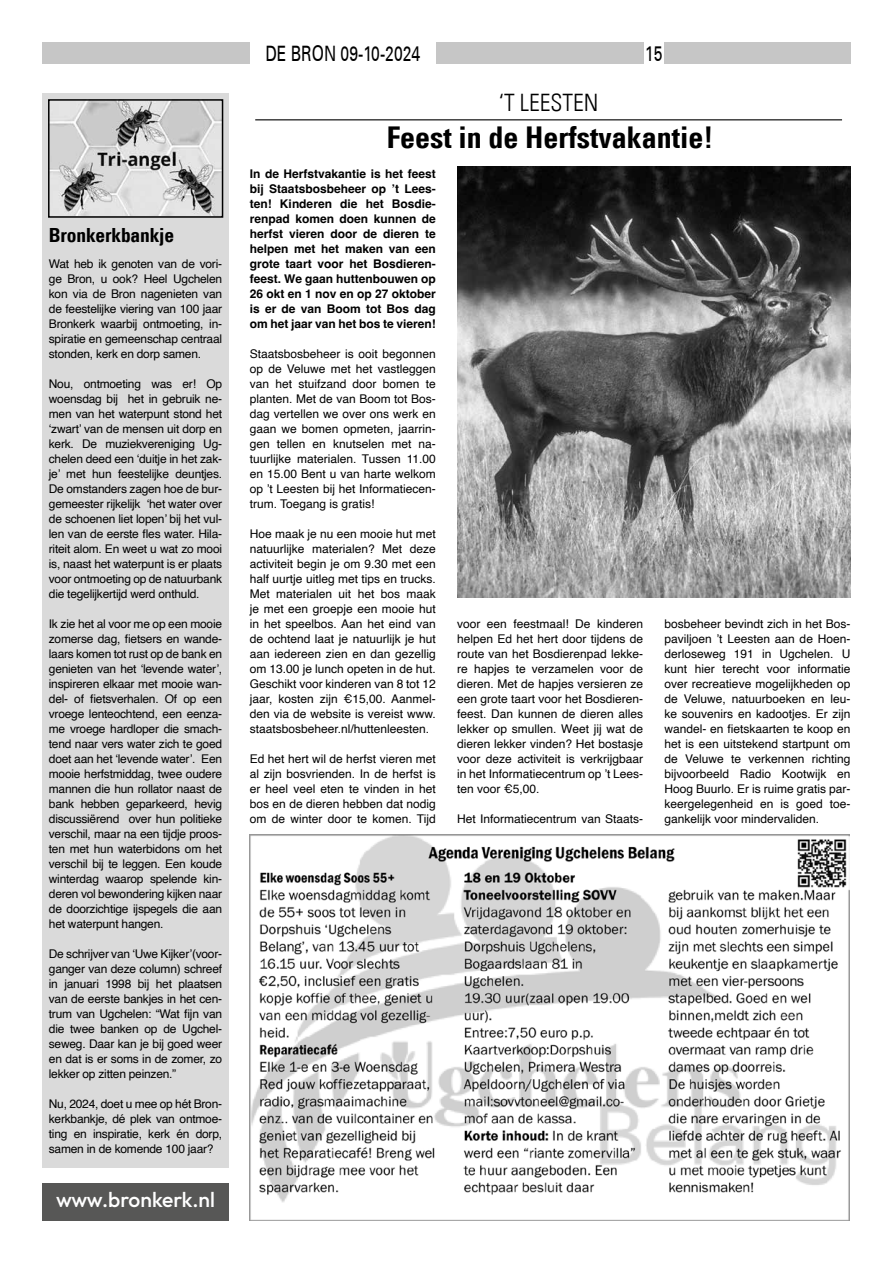
<style>
.page{position:relative;width:893px;height:1263px;background:#fff}
.page>*{position:absolute;margin:0;border:0;box-sizing:border-box;transform-origin:0 0}
.t1{font:700 condensed 30px "Univers LT";color:#000}
.t2{font:300 condensed 24px "Univers LT";color:#000}
.t3{font:500 21.3px "Univers CE";color:#000;scale:.74 1}
.t4{font:100 21px "Outfit";letter-spacing:-.01em;color:#fff}
.t5{font:700 condensed 19.5px "Univers LT";letter-spacing:-.01em;color:#000}
.t6{font:12px/15px "Helvetica";color:#000;text-align:justify}
.t7{font:700 12px/15px "Helvetica";color:#000;text-align:justify}
</style>
<div class="page">
<div style="left:43px;top:43px;width:207px;height:21px;background:#c6c6c6"></div>
<div style="left:436px;top:43px;width:207px;height:21px;background:#c6c6c6"></div>
<div style="left:664px;top:43px;width:186px;height:21px;background:#c6c6c6"></div>
<img style="left:249px;top:834px;width:601px;height:386px">
<div style="left:43px;top:94px;width:186px;height:1074px;background:#dadada"></div>
<img style="left:51px;top:102px;width:169px;height:113px">
<div style="left:48px;top:99px;width:175px;height:119px;border:2px solid #000"></div>
<hr style="left:255px;top:119px;width:587px;height:1px;background:#000">
<img style="left:457px;top:166px;width:393px;height:432px">
<div style="left:43px;top:1183px;width:186px;height:37px;background:#575756"></div>
<h3 class="t5" style="left:49px;top:223px;width:127px">Bronkerkbankje</h3>
<p class="t6" style="left:49px;top:256px;width:175px">Wat heb ik genoten van de vori&shy;ge Bron, u ook? Heel Ugchelen kon via de Bron nagenieten van de feestelijke viering van 100 jaar Bronkerk waarbij ontmoeting, in&shy;spiratie en gemeenschap centraal stonden, kerk en dorp samen.</p>
<p class="t6" style="left:49px;top:376px;width:175px">Nou, ontmoeting was er! Op woensdag bij het in gebruik ne&shy;men van het waterpunt stond het ‘zwart’ van de mensen uit dorp en kerk. De muziekvereniging Ug&shy;chelen deed een ‘duitje in het zak&shy;je’ met hun feestelijke deuntjes.<br>De omstanders zagen hoe de bur&shy;gemeester rijkelijk ‘het water over de schoenen liet lopen’ bij het vul&shy;len van de eerste fles water. Hila&shy;riteit alom. En weet u wat zo mooi is, naast het waterpunt is er plaats voor ontmoeting op de natuurbank die tegelijkertijd werd onthuld.</p>
<p class="t6" style="left:49px;top:616px;width:175px">Ik zie het al voor me op een mooie zomerse dag, fietsers en wande&shy;laars komen tot rust op de bank en genieten van het ‘levende water’, inspireren elkaar met mooie wan&shy;del- of fietsverhalen. Of op een vroege lenteochtend, een eenza&shy;me vroege hardloper die smach&shy;tend naar vers water zich te goed doet aan het ‘levende water’. Een mooie herfstmiddag, twee oudere mannen die hun rollator naast de bank hebben geparkeerd, hevig discussiërend over hun politieke verschil, maar na een tijdje proos&shy;ten met hun waterbidons om het verschil bij te leggen. Een koude winterdag waarop spelende kin&shy;deren vol bewondering kijken naar de doorzichtige ijspegels die aan het waterpunt hangen.</p>
<p class="t6" style="left:49px;top:946px;width:175px">De schrijver van ‘Uwe Kijker’(voor&shy;ganger van deze column) schreef in januari 1998 bij het plaatsen van de eerste bankjes in het cen&shy;trum van Ugchelen: “Wat fijn van die twee banken op de Ugchel&shy;seweg. Daar kan je bij goed weer en dat is er soms in de zomer, zo lekker op zitten peinzen.”</p>
<p class="t6" style="left:49px;top:1096px;width:175px">Nu, 2024, doet u mee op hét Bron&shy;kerkbankje, dé plek van ontmoe&shy;ting en inspiratie, kerk én dorp, samen in de komende 100 jaar?</p>
<h3 class="t4" style="left:56px;top:1187px;width:160px">www.bronkerk.nl</h3>
<h3 class="t3" style="left:265px;top:41px;width:211px">DE BRON 09-10-2024</h3>
<h3 class="t3" style="left:645px;top:41px;width:25px">15</h3>
<h2 class="t2" style="left:499px;top:88px;width:101px">‘T LEESTEN</h2>
<h1 class="t1" style="left:387px;top:118px;width:328px">Feest in de Herfstvakantie!</h1>
<p class="t7" style="left:250px;top:167px;width:188px">In de Herfstvakantie is het feest bij Staatsbosbeheer op ’t Lees&shy;ten! Kinderen die het Bosdie&shy;renpad komen doen kunnen de herfst vieren door de dieren te helpen met het maken van een grote taart voor het Bosdieren&shy;feest. We gaan huttenbouwen op 26 okt en 1 nov en op 27 oktober is er de van Boom tot Bos dag om het jaar van het bos te vieren!</p>
<p class="t6" style="left:250px;top:346px;width:188px">Staatsbosbeheer is ooit begonnen op de Veluwe met het vastleggen van het stuifzand door bomen te planten. Met de van Boom tot Bos&shy;dag vertellen we over ons werk en gaan we bomen opmeten, jaarrin&shy;gen tellen en knutselen met na&shy;tuurlijke materialen. Tussen 11.00 en 15.00 Bent u van harte welkom op ’t Leesten bij het Informatiecen&shy;trum. Toegang is gratis!</p>
<p class="t6" style="left:250px;top:526px;width:188px">Hoe maak je nu een mooie hut met natuurlijke materialen? Met deze activiteit begin je om 9.30 met een half uurtje uitleg met tips en trucks.<br>Met materialen uit het bos maak je met een groepje een mooie hut in het speelbos. Aan het eind van de ochtend laat je natuurlijk je hut aan iedereen zien en dan gezellig om 13.00 je lunch opeten in de hut.<br>Geschikt voor kinderen van 8 tot 12 jaar, kosten zijn €15,00. Aanmel&shy;den via de website is vereist www. staatsbosbeheer.nl/huttenleesten.</p>
<p class="t6" style="left:250px;top:751px;width:188px">Ed het hert wil de herfst vieren met al zijn bosvrienden. In de herfst is er heel veel eten te vinden in het bos en de dieren hebben dat nodig om de winter door te komen. Tijd</p>
<p class="t6" style="left:457px;top:616px;width:188px">voor een feestmaal! De kinderen helpen Ed het hert door tijdens de route van het Bosdierenpad lekke&shy;re hapjes te verzamelen voor de dieren. Met de hapjes versieren ze een grote taart voor het Bosdieren&shy;feest. Dan kunnen de dieren alles lekker op smullen. Weet jij wat de dieren lekker vinden? Het bostasje voor deze activiteit is verkrijgbaar in het Informatiecentrum op ’t Lees&shy;ten voor €5,00.</p>
<p class="t6" style="left:457px;top:811px;width:188px">Het Informatiecentrum van Staats-</p>
<p class="t6" style="left:664px;top:616px;width:188px">bosbeheer bevindt zich in het Bos&shy;paviljoen ’t Leesten aan de Hoen&shy;derloseweg 191 in Ugchelen. U kunt hier terecht voor informatie over recreatieve mogelijkheden op de Veluwe, natuurboeken en leu&shy;ke souvenirs en kadootjes. Er zijn wandel- en fietskaarten te koop en het is een uitstekend startpunt om de Veluwe te verkennen richting bijvoorbeeld Radio Kootwijk en Hoog Buurlo. Er is ruime gratis par&shy;keergelegenheid en is goed toe&shy;gankelijk voor mindervaliden.</p>
</div>
